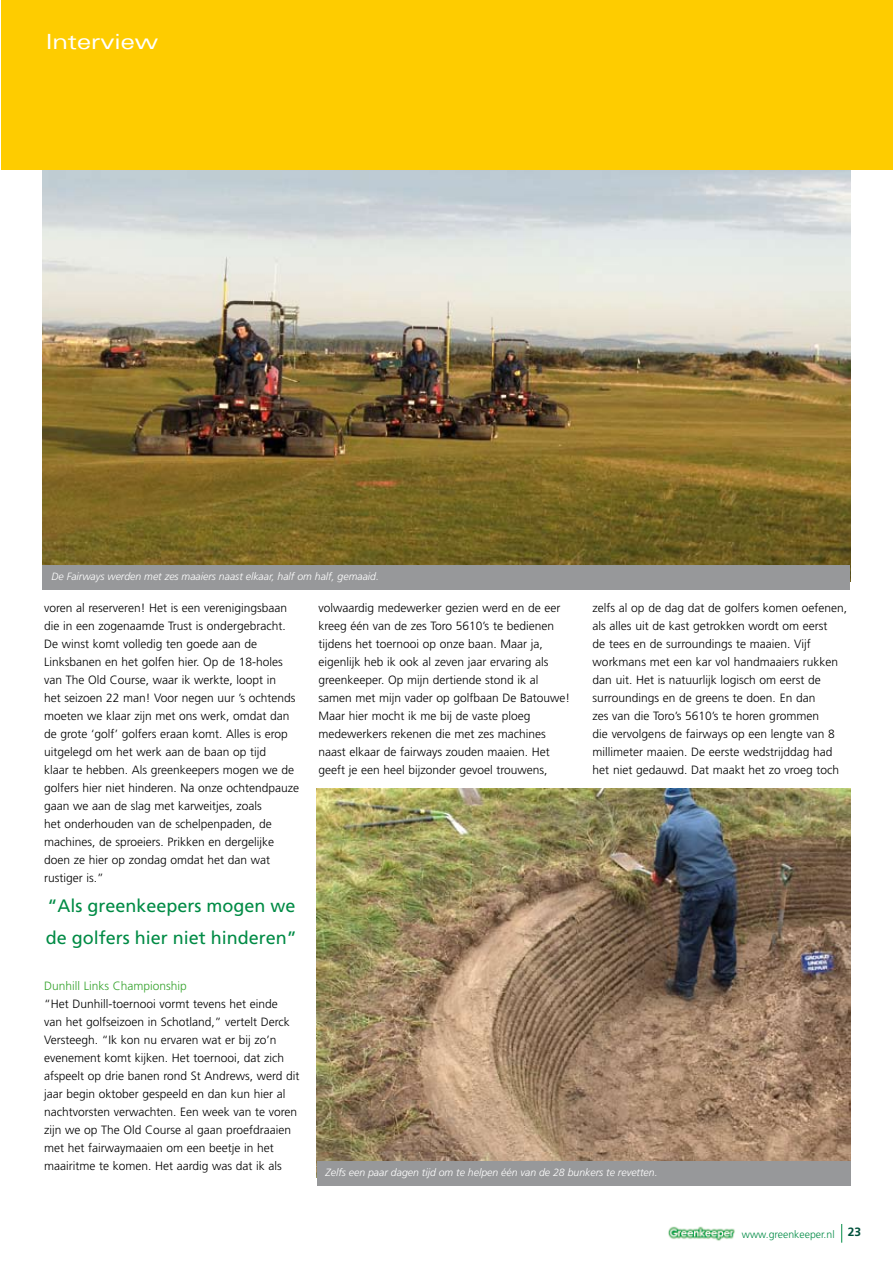
<style>
.page{position:relative;width:893px;height:1263px;background:#fff}
.page>*{position:absolute;margin:0;border:0;box-sizing:border-box;transform-origin:0 0}
.t1{font:expanded 21px "Univers";color:#fff}
.t2{font:18px/31.5px "Frutiger";color:#008b45}
.t3{font:300 12px/18px "Frutiger";color:#000}
.t4{font:300 12px "Frutiger";color:#35a32c}
.t5{font:italic 300 10.5px "Frutiger";color:#fff}
.t6{font:300 10.5px "Frutiger";color:#008b45}
.s1{font-weight:700;font-size:12px;color:#00513c}
</style>
<div class="page">
<svg style="left:841px;top:1224px;width:1px;height:19px"></svg>
<img style="left:668px;top:1226px;width:67px;height:15px">
<img style="left:43px;top:170px;width:807px;height:396px">
<div style="left:1px;top:0;width:892px;height:170px;background:#fecc00"></div>
<div style="left:43px;top:566px;width:807px;height:24px;background:#97989a"></div>
<img style="left:317px;top:789px;width:533px;height:372px">
<div style="left:317px;top:1161px;width:533px;height:25px;background:#97989a"></div>
<h1 class="t1" style="left:46px;top:29px;width:113px">Interview</h1>
<p class="t5" style="left:52px;top:570px;width:329px">De Fairways werden met zes maaiers naast elkaar, half om half, gemaaid.</p>
<p class="t3" style="left:44px;top:599px;width:257px">voren al reserveren! Het is een verenigingsbaan die in een zogenaamde Trust is ondergebracht.<br>De winst komt volledig ten goede aan de Linksbanen en het golfen hier. Op de 18-holes van The Old Course, waar ik werkte, loopt in<br>het seizoen 22 man! Voor negen uur ’s ochtends moeten we klaar zijn met ons werk, omdat dan de grote ‘golf’ golfers eraan komt. Alles is erop uitgelegd om het werk aan de baan op tijd<br>klaar te hebben. Als greenkeepers mogen we de golfers hier niet hinderen. Na onze ochtendpauze gaan we aan de slag met karweitjes, zoals<br>het onderhouden van de schelpenpaden, de machines, de sproeiers. Prikken en dergelijke doen ze hier op zondag omdat het dan wat rustiger is.”</p>
<h2 class="t2" style="left:46px;top:890px;width:253px">“Als greenkeepers mogen we de golfers hier niet hinderen”</h2>
<p class="t4" style="left:44px;top:979px;width:144px">Dunhill Links Championship</p>
<p class="t3" style="left:44px;top:995px;width:257px">“Het Dunhill-toernooi vormt tevens het einde<br>van het golfseizoen in Schotland,” vertelt Derck Versteegh. “Ik kon nu ervaren wat er bij zo’n evenement komt kijken. Het toernooi, dat zich afspeelt op drie banen rond St Andrews, werd dit jaar begin oktober gespeeld en dan kun hier al nachtvorsten verwachten. Een week van te voren zijn we op The Old Course al gaan proefdraaien met het fairwaymaaien om een beetje in het maairitme te komen. Het aardig was dat ik als</p>
<p class="t3" style="left:318px;top:599px;width:253px">volwaardig medewerker gezien werd en de eer kreeg één van de zes Toro 5610’s te bedienen tijdens het toernooi op onze baan. Maar ja, eigenlijk heb ik ook al zeven jaar ervaring als greenkeeper. Op mijn dertiende stond ik al samen met mijn vader op golfbaan De Batouwe!<br>Maar hier mocht ik me bij de vaste ploeg medewerkers rekenen die met zes machines naast elkaar de fairways zouden maaien. Het geeft je een heel bijzonder gevoel trouwens,</p>
<p class="t3" style="left:593px;top:599px;width:256px">zelfs al op de dag dat de golfers komen oefenen, als alles uit de kast getrokken wordt om eerst<br>de tees en de surroundings te maaien. Vijf workmans met een kar vol handmaaiers rukken dan uit. Het is natuurlijk logisch om eerst de surroundings en de greens te doen. En dan<br>zes van die Toro’s 5610’s te horen grommen<br>die vervolgens de fairways op een lengte van 8 millimeter maaien. De eerste wedstrijddag had het niet gedauwd. Dat maakt het zo vroeg toch</p>
<p class="t5" style="left:326px;top:1166px;width:333px">Zelfs een paar dagen tijd om te helpen één van de 28 bunkers te revetten.</p>
<p class="t6" style="left:742px;top:1228px;width:121px">www.greenkeeper.nl <span class="s1">23</span></p>
</div>
